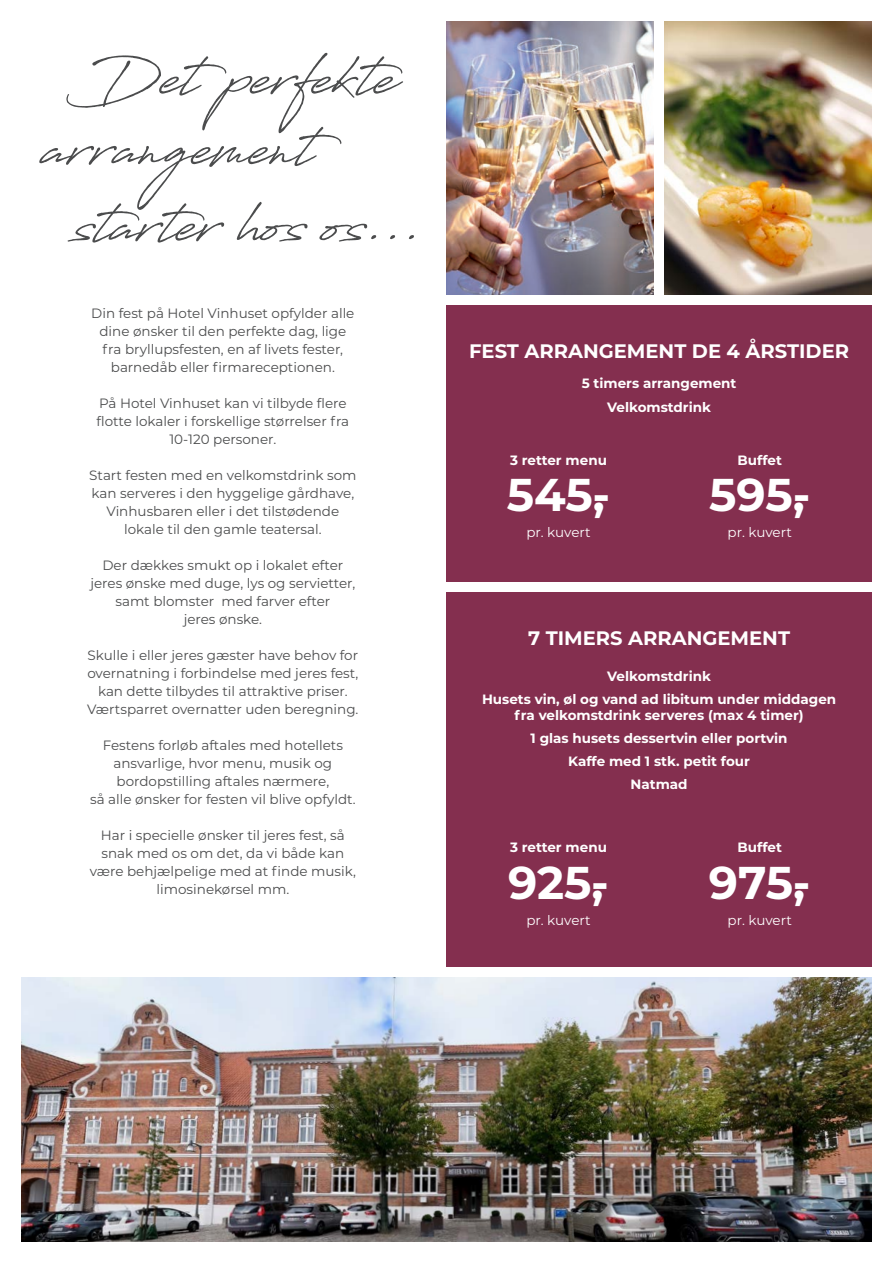
<style>
.page{position:relative;width:893px;height:1263px;background:#fff}
.page>*{position:absolute;margin:0;border:0;box-sizing:border-box;transform-origin:0 0}
.t1{font:60px/70.5px "Antro Vectra Bolder";color:#4b4c4d}
.t2{font:700 45.9px "Montserrat";color:#fff}
.t3{font:700 19.5px "Montserrat";color:#fff}
.t4{font:13.5px/18px "Montserrat";color:#4b4c4d;text-align:center}
.t5{font:700 13.5px/16.5px "Montserrat";color:#fff;text-align:center}
.t6{font:13.5px "Montserrat";color:#fff}
</style>
<div class="page">
<img style="left:21px;top:977px;width:851px;height:265px">
<img style="left:446px;top:21px;width:208px;height:273px">
<div style="left:446px;top:305px;width:426px;height:276px;background:#842f4f"></div>
<div style="left:446px;top:592px;width:426px;height:375px;background:#842f4f"></div>
<img style="left:664px;top:21px;width:208px;height:273px">
<p class="t1" style="left:41px;top:35px;width:365px;text-indent:32px">Detperfekte arrangement</p>
<p class="t1" style="left:73px;top:182px;width:351px">starter hos os...</p>
<p class="t4" style="left:91px;top:304px;width:265px">Din fest på Hotel Vinhuset opfylder alle dine ønsker til den perfekte dag, lige fra bryllupsfesten, en af livets fester, barnedåb eller firmareceptionen.</p>
<p class="t4" style="left:96px;top:394px;width:254px">På Hotel Vinhuset kan vi tilbyde flere flotte lokaler i forskellige størrelser fra<br>10-120 personer.</p>
<p class="t4" style="left:89px;top:466px;width:269px">Start festen med en velkomstdrink som kan serveres i den hyggelige gårdhave, Vinhusbaren eller i det tilstødende lokale til den gamle teatersal.</p>
<p class="t4" style="left:90px;top:556px;width:266px">Der dækkes smukt op i lokalet efter jeres ønske med duge, lys og servietter, samt blomster med farver efter<br>jeres ønske.</p>
<p class="t4" style="left:87px;top:646px;width:273px">Skulle i eller jeres gæster have behov for overnatning i forbindelse med jeres fest, kan dette tilbydes til attraktive priser.<br>Værtsparret overnatter uden beregning.</p>
<p class="t4" style="left:103px;top:736px;width:242px">Festens forløb aftales med hotellets ansvarlige, hvor menu, musik og bordopstilling aftales nærmere,</p>
<p class="t4" style="left:90px;top:790px;width:267px">så alle ønsker for festen vil blive opfyldt.</p>
<p class="t4" style="left:90px;top:826px;width:268px">Har i specielle ønsker til jeres fest, så snak med os om det, da vi både kan være behjælpelige med at finde musik, limosinekørsel mm.</p>
<p class="t3" style="left:469px;top:337px;width:381px">FEST ARRANGEMENT DE 4 ÅRSTIDER</p>
<p class="t5" style="left:582px;top:374px;width:156px">5 timers arrangement</p>
<p class="t5" style="left:607px;top:398px;width:105px">Velkomstdrink</p>
<p class="t5" style="left:510px;top:451px;width:98px">3 retter menu</p>
<p class="t2" style="left:507px;top:462px;width:105px">545,-</p>
<p class="t6" style="left:526px;top:523px;width:66px">pr. kuvert</p>
<p class="t5" style="left:737px;top:451px;width:46px">Buffet</p>
<p class="t2" style="left:709px;top:462px;width:103px">595,-</p>
<p class="t6" style="left:728px;top:523px;width:66px">pr. kuvert</p>
<p class="t3" style="left:528px;top:624px;width:263px">7 TIMERS ARRANGEMENT</p>
<p class="t5" style="left:607px;top:667px;width:105px">Velkomstdrink</p>
<p class="t5" style="left:482px;top:690px;width:356px">Husets vin, øl og vand ad libitum under middagen fra velkomstdrink serveres (max 4 timer)</p>
<p class="t5" style="left:531px;top:729px;width:259px">1 glas husets dessertvin eller portvin</p>
<p class="t5" style="left:568px;top:752px;width:183px">Kaffe med 1 stk. petit four</p>
<p class="t5" style="left:631px;top:775px;width:59px">Natmad</p>
<p class="t5" style="left:510px;top:838px;width:98px">3 retter menu</p>
<p class="t2" style="left:508px;top:849px;width:102px">925,-</p>
<p class="t6" style="left:526px;top:910px;width:66px">pr. kuvert</p>
<p class="t5" style="left:737px;top:838px;width:46px">Buffet</p>
<p class="t2" style="left:709px;top:849px;width:103px">975,-</p>
<p class="t6" style="left:728px;top:910px;width:66px">pr. kuvert</p>
</div>
